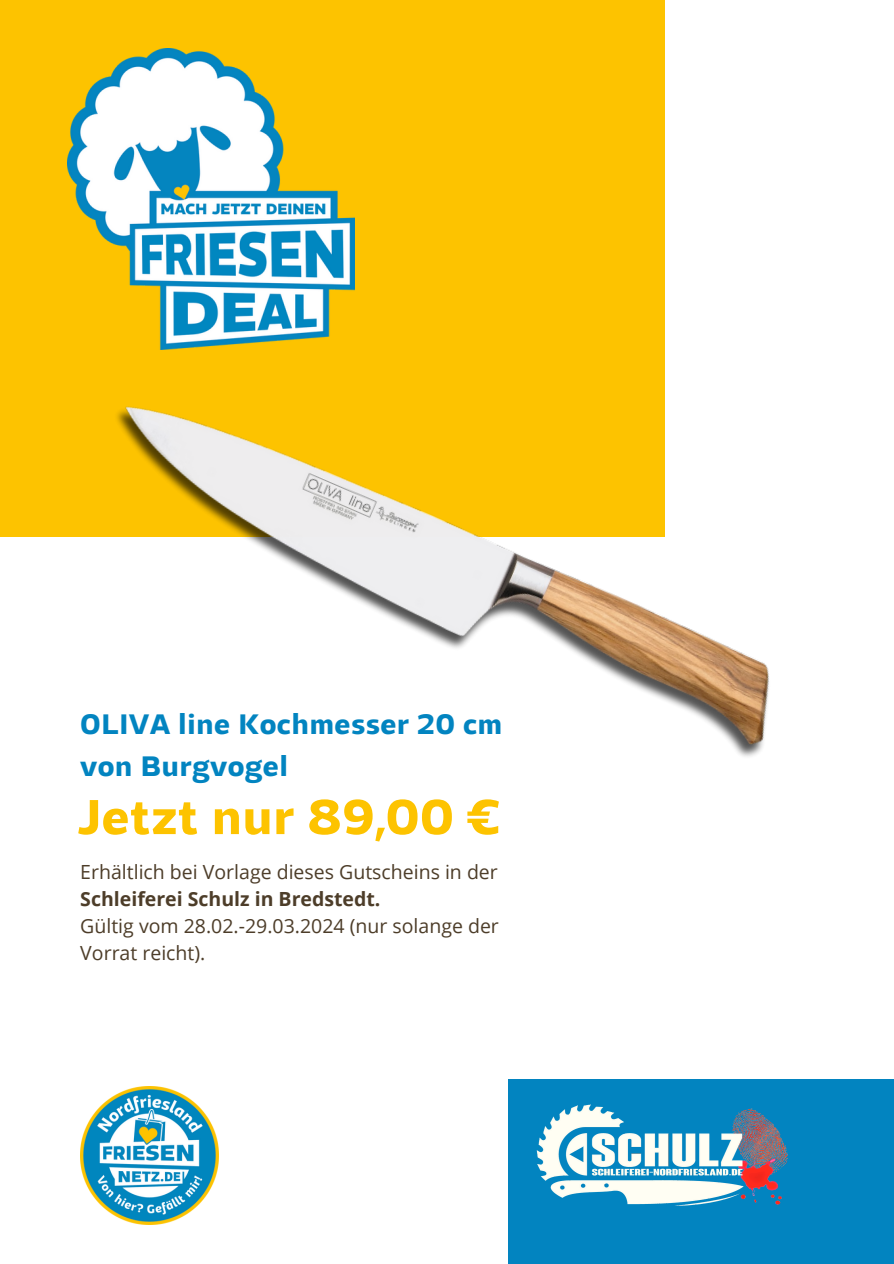
<style>
.page{position:relative;width:894px;height:1264px;background:#fff}
.page>*{position:absolute;margin:0;border:0;box-sizing:border-box;transform-origin:0 0}
.t1{font:700 52.05px "Adria Grotesk";color:#fdc300}
.t2{font:700 30px/41.7px "Adria Grotesk";letter-spacing:.01em;color:#0284c0}
.t3{font:19.5px/27px "Open Sans";color:#4d3d29}
.s1{font-weight:700}
</style>
<div class="page">
<div style="left:0;top:0;width:664px;height:536px;background:#fdc300"></div>
<div style="left:508px;top:1079px;width:385px;height:184px;background:#0284c0"></div>
<img style="left:80px;top:1086px;width:139px;height:138px">
<img style="left:61px;top:372px;width:708px;height:385px">
<img style="left:68px;top:48px;width:287px;height:302px">
<img style="left:536px;top:1104px;width:252px;height:102px">
<p class="t2" style="left:80px;top:702px;width:423px">OLIVA line Kochmesser 20 cm von Burgvogel</p>
<p class="t1" style="left:77px;top:784px;width:425px">Jetzt nur 89,00 €</p>
<p class="t3" style="left:80px;top:857px;width:419px">Erhältlich bei Vorlage dieses Gutscheins in der<br><span class="s1">Schleiferei Schulz in Bredstedt.</span></p>
<p class="t3" style="left:80px;top:911px;width:420px">Gültig vom 28.02.-29.03.2024 (nur solange der<br>Vorrat reicht).</p>
</div>
